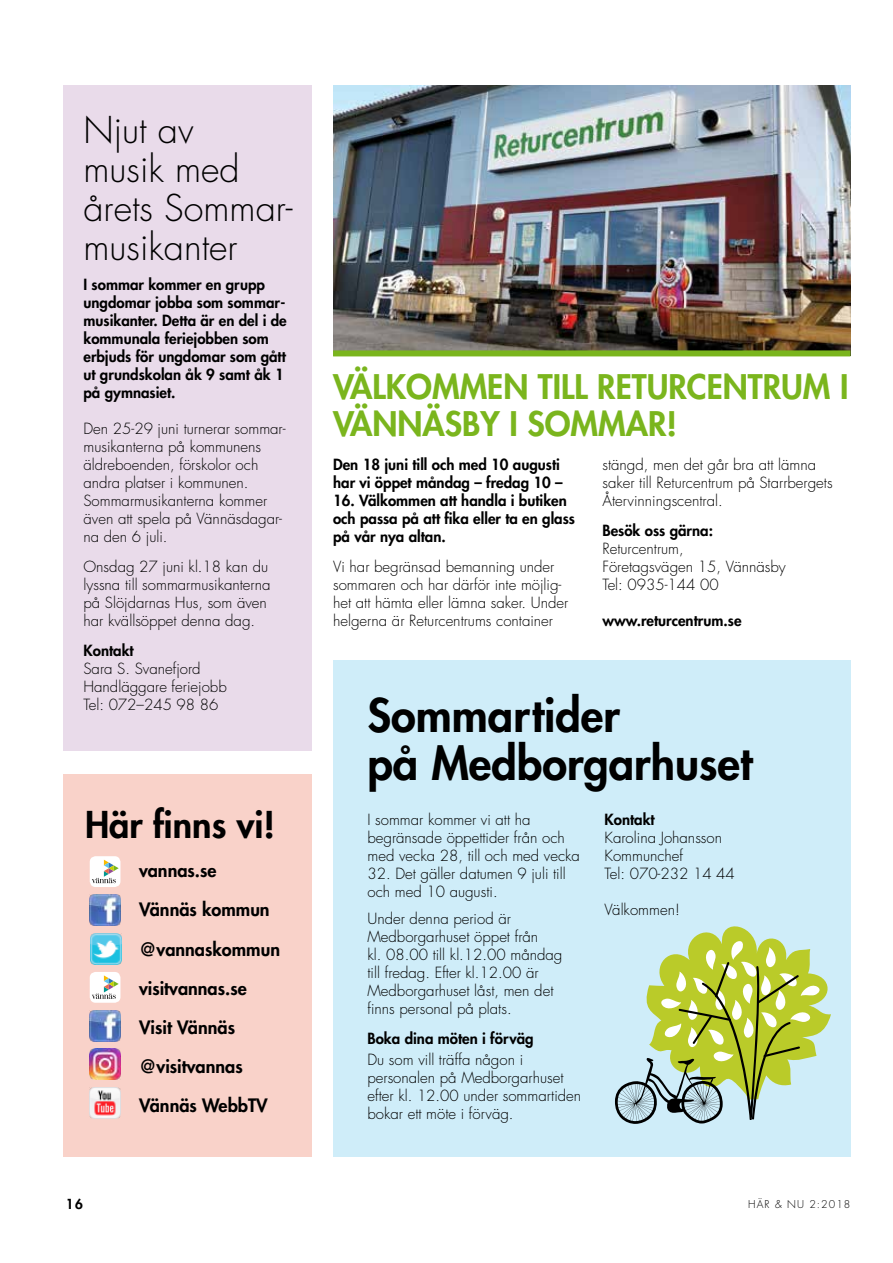
<style>
.page{position:relative;width:893px;height:1263px;background:#fff}
.page>*{position:absolute;margin:0;border:0;box-sizing:border-box;transform-origin:0 0}
.t1{font:800 45px/48px "Futura Std";color:#000}
.t2{font:300 36px/39px "Futura Std";color:#000}
.t3{font:800 36px "Futura Std";color:#000}
.t4{font:800 33px/37.5px "Futura Std";color:#7ab51d}
.t5{font:800 18px/39px "Futura Std";color:#000}
.t6{font:300 15px/18px "Futura Std";color:#000}
.t7{font:800 15px/18px "Futura Std";color:#000}
.t8{font:800 13.5px "Futura Std";color:#000}
.t9{font:300 10.5px "Futura Std";letter-spacing:.1em;color:#000}
</style>
<div class="page">
<div style="left:333px;top:660px;width:517px;height:497px;background:#cfedf9"></div>
<svg style="left:615px;top:926px;width:216px;height:198px"></svg>
<div style="left:63px;top:85px;width:249px;height:665px;background:#e9dbea"></div>
<img style="left:333px;top:85px;width:517px;height:265px">
<div style="left:333px;top:350px;width:517px;height:6px;background:#7ab51d"></div>
<div style="left:64px;top:775px;width:248px;height:382px;background:#f9d2c9"></div>
<img style="left:90px;top:895px;width:30px;height:30px">
<img style="left:90px;top:1049px;width:30px;height:31px">
<img style="left:90px;top:933px;width:31px;height:31px">
<img style="left:90px;top:1087px;width:30px;height:31px">
<div style="left:90px;top:856px;width:30px;height:31px;background:#fff;border-radius:6px"></div>
<svg style="left:92px;top:860px;width:27px;height:23px"></svg>
<div style="left:90px;top:972px;width:30px;height:31px;background:#fff;border-radius:6px"></div>
<svg style="left:92px;top:975px;width:27px;height:24px"></svg>
<img style="left:90px;top:1010px;width:30px;height:31px">
<h2 class="t2" style="left:83px;top:111px;width:211px">N jut av<br>musik med årets Sommar&shy;musikanter</h2>
<p class="t7" style="left:83px;top:275px;width:205px">I sommar kommer en grupp ungdomar jobba som sommar&shy;musikanter. Detta är en del i de kommunala feriejobben som erbjuds för ungdomar som gått ut grundskolan åk 9 samt åk 1 på gymnasiet.</p>
<p class="t6" style="left:83px;top:420px;width:204px">Den 25-29 juni turnerar sommar&shy;musikanterna på kommunens äldreboenden, förskolor och andra platser i kommunen.<br>Sommarmusikanterna kommer även att spela på Vännäsdagar&shy;na den 6 juli.</p>
<p class="t6" style="left:83px;top:558px;width:189px">Onsdag 27 juni kl.18 kan du lyssna till sommarmusikanterna på Slöjdarnas H us, som även har kvällsöppet denna dag.</p>
<p class="t7" style="left:83px;top:641px;width:52px">Kontakt</p>
<p class="t6" style="left:83px;top:660px;width:145px">Sara S. Svanefjord<br>Handläggare feriejobb<br>Tel: 072–245 98 86</p>
<h2 class="t3" style="left:85px;top:802px;width:192px">Här finns vi!</h2>
<p class="t5" style="left:139px;top:851px;width:143px">vannas.se<br>Vännäs kommun @vannaskommun visitvannas.se<br>Visit Vännäs @visitvannas<br>Vännäs WebbTV</p>
<h3 class="t4" style="left:333px;top:368px;width:513px">Välkommen till Returce ntrum i<br>Vännäsby i sommar!</h3>
<p class="t6" style="left:602px;top:456px;width:232px">stängd, men det går bra att lämna saker till Returcentrum på Starrbergets<br>Återvinningscentral.</p>
<p class="t7" style="left:602px;top:522px;width:112px">Besök oss gärna:</p>
<p class="t6" style="left:602px;top:540px;width:185px">Returcentrum,<br>Företagsvägen 15, Vännäsby<br>Tel: 0935-144 00</p>
<p class="t7" style="left:602px;top:612px;width:141px">www.returcentrum.se</p>
<p class="t7" style="left:333px;top:456px;width:231px">Den 18 juni till och med 10 augusti har vi öppet måndag – fredag 10 –</p>
<p class="t7" style="left:333px;top:492px;width:243px">16. Välkommen att handla i butiken och passa på att fika eller ta en glass på vår nya altan.</p>
<p class="t6" style="left:333px;top:558px;width:237px">Vi har begränsad bemanning under sommaren och har därför inte möjlig&shy;het att hämta eller lämna saker. Under helgerna är Returcentrums container</p>
<h1 class="t1" style="left:367px;top:691px;width:387px">Sommartider<br>på Medborgarhuset</h1>
<p class="t7" style="left:604px;top:810px;width:52px">Kontakt</p>
<p class="t6" style="left:604px;top:829px;width:132px">Karolina Johansson<br>Kommunchef<br>Tel: 070-232 14 44</p>
<p class="t6" style="left:604px;top:901px;width:77px">Välkommen!</p>
<p class="t6" style="left:367px;top:811px;width:214px">I sommar kommer vi att ha begränsade öppettider från och med vecka 28, till och med vecka</p>
<p class="t6" style="left:367px;top:865px;width:200px">32. Det gäller datumen 9 juli till och med 10 augusti.</p>
<p class="t6" style="left:367px;top:910px;width:196px">Under denna period är<br>Medborgarhuset öppet från<br>kl. 08.00 till kl.12.00 måndag till fredag. Efter kl.12.00 är<br>Medborgarhuset låst, men det finns personal på plats.</p>
<p class="t7" style="left:367px;top:1029px;width:168px">Boka dina möten i förväg</p>
<p class="t6" style="left:367px;top:1051px;width:215px">Du som vill träffa någon i personalen på Medborgarhuset efter kl. 12.00 under sommartiden bokar ett möte i förväg.</p>
<p class="t8" style="left:66px;top:1195px;width:18px">16</p>
<p class="t9" style="left:748px;top:1198px;width:104px">Här &amp; nu 2:2018</p>
</div>
